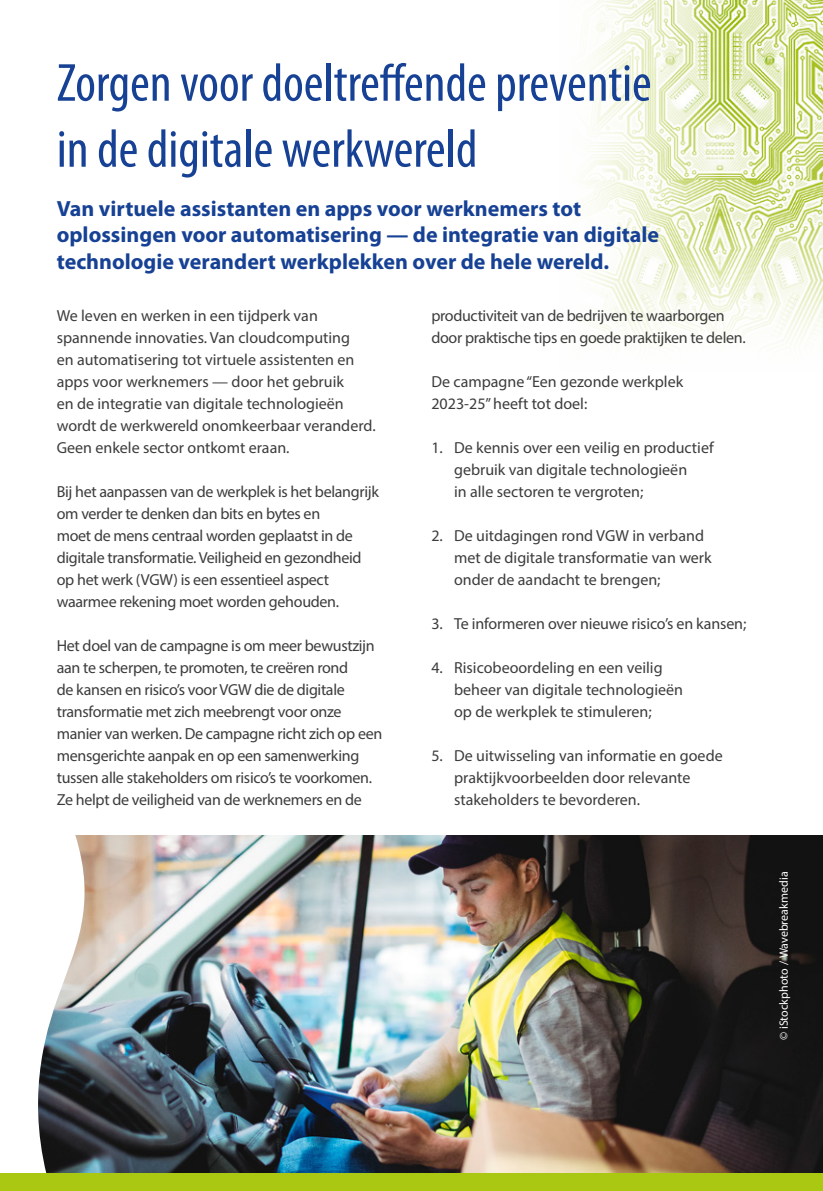
<style>
.page{position:relative;width:823px;height:1191px;background:#fff}
.page>*{position:absolute;margin:0;border:0;box-sizing:border-box;transform-origin:0 0}
.Title_H1{font:condensed 54px/66px "Myriad Pro";color:#164194}
.Paragraph_title{font:700 22px/26.4px "Myriad Pro";color:#164194}
.t1{font:16px/22px "Myriad Pro";letter-spacing:-.01em;color:#3c3c3b}
.t2{font:12px "Myriad Pro";color:#fff}
</style>
<div class="page">
<img style="left:583px;top:0;width:239px;height:345px">
<img style="left:98px;top:835px;width:724px;height:339px">
<svg style="left:0;top:835px;width:98px;height:339px"></svg>
<div style="left:0;top:1174px;width:822px;height:17px;background:#aac811"></div>
<h1 class="Title_H1" style="left:57px;top:49px;width:596px">Zorgen voor doeltreffende preventie in de digitale werkwereld</h1>
<p class="Paragraph_title" style="left:57px;top:195px;width:603px">Van virtuele assistanten en apps voor werknemers tot oplossingen voor automatisering — de integratie van digitale technologie verandert werkplekken over de hele wereld.</p>
<p class="t1" style="left:57px;top:304px;width:320px">We leven en werken in een tijdperk van spannende innovaties. Van cloudcomputing<br>en automatisering tot virtuele assistenten en apps voor werknemers — door het gebruik<br>en de integratie van digitale technologieën wordt de werkwereld onomkeerbaar veranderd.<br>Geen enkele sector ontkomt eraan.</p>
<p class="t1" style="left:57px;top:480px;width:323px">Bij het aanpassen van de werkplek is het belangrijk om verder te denken dan bits en bytes en<br>moet de mens centraal worden geplaatst in de digitale transformatie. Veiligheid en gezondheid op het werk (VGW) is een essentieel aspect waarmee rekening moet worden gehouden.</p>
<p class="t1" style="left:57px;top:634px;width:327px">Het doel van de campagne is om meer bewustzijn aan te scherpen, te promoten, te creëren rond<br>de kansen en risico’s voor VGW die de digitale transformatie met zich meebrengt voor onze manier van werken. De campagne richt zich op een mensgerichte aanpak en op een samenwerking tussen alle stakeholders om risico’s te voorkomen.<br>Ze helpt de veiligheid van de werknemers en de</p>
<p class="t1" style="left:431px;top:304px;width:315px">productiviteit van de bedrijven te waarborgen door praktische tips en goede praktijken te delen.</p>
<p class="t1" style="left:431px;top:370px;width:253px">De campagne “Een gezonde werkplek<br>2023-25” heeft tot doel:</p>
<p class="t1" style="left:454px;top:436px;width:261px;text-indent:-23px">1. De kennis over een veilig en productief gebruik van digitale technologieën<br>in alle sectoren te vergroten;</p>
<p class="t1" style="left:454px;top:524px;width:259px;text-indent:-23px">2. De uitdagingen rond VGW in verband met de digitale transformatie van werk onder de aandacht te brengen;</p>
<p class="t1" style="left:431px;top:612px;width:316px">3. Te informeren over nieuwe risico’s en kansen;</p>
<p class="t1" style="left:454px;top:656px;width:230px;text-indent:-23px">4. Risicobeoordeling en een veilig beheer van digitale technologieën op de werkplek te stimuleren;</p>
<p class="t1" style="left:454px;top:744px;width:270px;text-indent:-23px">5. De uitwisseling van informatie en goede praktijkvoorbeelden door relevante stakeholders te bevorderen.</p>
<p class="t2" style="left:775px;top:1040px;width:170px;rotate:-90deg">© iStockphoto / Wavebreakmedia</p>
</div>
